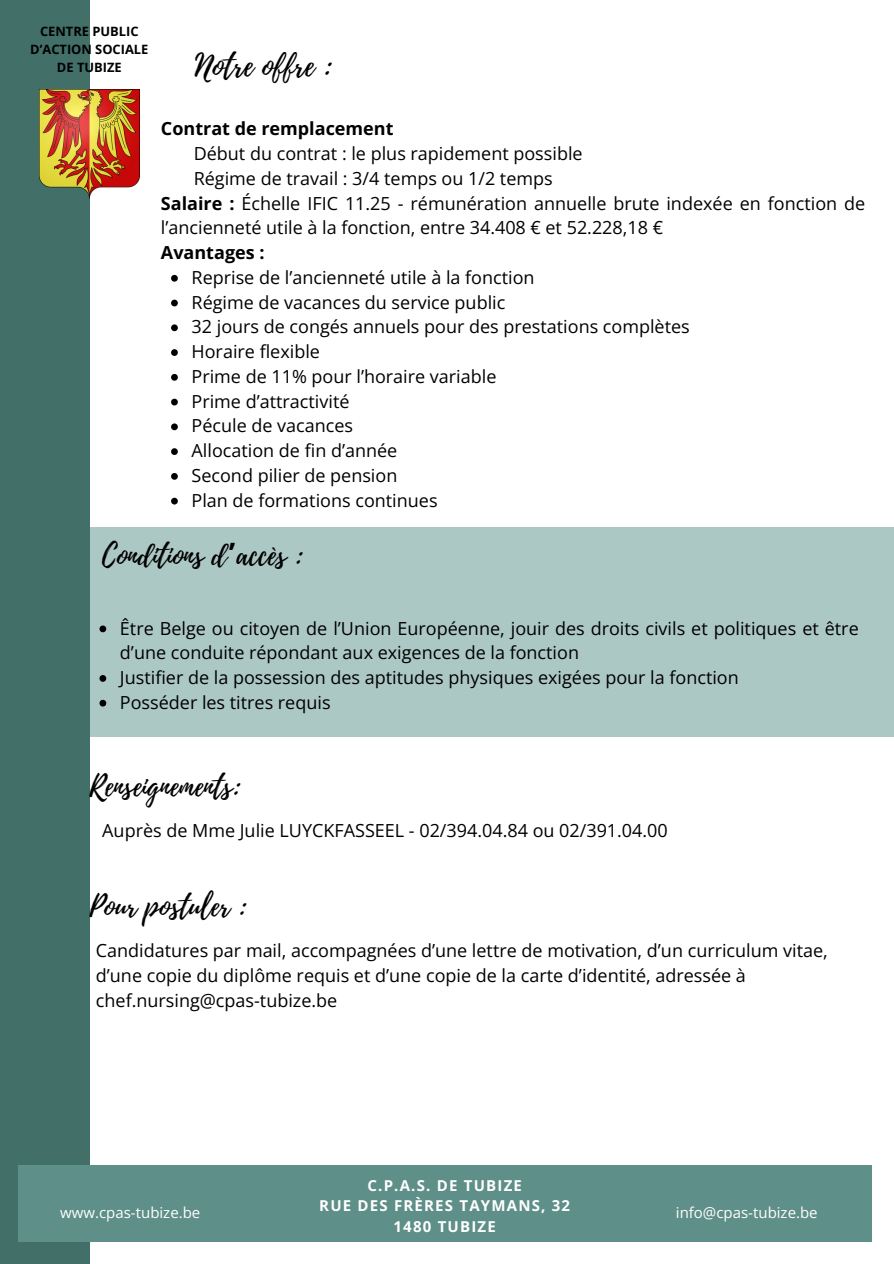
<style>
.page{position:relative;width:894px;height:1264px;background:#fff}
.page>*{position:absolute;margin:0;border:0;box-sizing:border-box;transform-origin:0 0}
.t1{font:30.45px "Playlist Script";color:#000}
.t2{font:28.95px "Playlist Script";color:#000}
.t3{font:18px/24.8px "Open Sans";color:#000}
.t4{font:700 18px "Open Sans";color:#000}
.t5{font:700 15px/20.2px "Open Sans";letter-spacing:.08em;color:#fff;text-align:center}
.t6{font:15px "Open Sans";color:#fff}
.t7{font:700 12.9px "Open Sans";color:#000}
.s1{font-weight:700}
.s2{font-family:"Noto Sans Gurmukhi";font-weight:700}
</style>
<div class="page">
<div style="left:0;top:526px;width:893px;height:210px;background:#acc8c4"></div>
<div style="left:0;top:0;width:89px;height:1263px;background:#427069"></div>
<img style="left:39px;top:89px;width:101px;height:109px">
<svg style="left:171px;top:275px;width:7px;height:7px"></svg>
<svg style="left:171px;top:300px;width:7px;height:6px"></svg>
<svg style="left:171px;top:324px;width:7px;height:7px"></svg>
<svg style="left:171px;top:349px;width:7px;height:7px"></svg>
<svg style="left:171px;top:374px;width:7px;height:7px"></svg>
<svg style="left:171px;top:399px;width:7px;height:6px"></svg>
<svg style="left:171px;top:423px;width:7px;height:7px"></svg>
<svg style="left:171px;top:448px;width:7px;height:7px"></svg>
<svg style="left:171px;top:473px;width:7px;height:7px"></svg>
<svg style="left:171px;top:498px;width:7px;height:6px"></svg>
<svg style="left:99px;top:625px;width:7px;height:7px"></svg>
<svg style="left:99px;top:675px;width:7px;height:6px"></svg>
<svg style="left:99px;top:699px;width:7px;height:7px"></svg>
<div style="left:18px;top:1165px;width:853px;height:76px;background:#5e8f88"></div>
<p class="t7" style="left:40px;top:23px;width:100px">CENTRE PUBLIC</p>
<p class="t7" style="left:30px;top:40px;width:120px">D’ACTION SOCIALE</p>
<p class="t7" style="left:57px;top:58px;width:66px">DE TUBIZE</p>
<p class="t1" style="left:195px;top:44px;width:139px">Notre offre :</p>
<p class="t4" style="left:161px;top:116px;width:234px">Contrat de remplacement</p>
<p class="t3" style="left:194px;top:141px;width:390px">Début du contrat : le plus rapidement possible</p>
<p class="t3" style="left:194px;top:165px;width:360px">Régime de travail : 3/4 temps ou 1/2 temps</p>
<p class="t3" style="left:161px;top:190px;width:705px"><span class="s1">Salaire :</span> Échelle IFIC 11.25 - rémunération annuelle brute indexée en fonction de</p>
<p class="t3" style="left:161px;top:215px;width:503px">l’ancienneté utile à la fonction, entre 34.408 € et 52.228,18 €</p>
<p class="t4" style="left:161px;top:240px;width:105px">Avantages :</p>
<p class="t3" style="left:191px;top:264px;width:344px">Reprise de l’ancienneté utile à la fonction</p>
<p class="t3" style="left:191px;top:289px;width:315px">Régime de vacances du service public</p>
<h1 class="t3" style="left:191px;top:314px;width:499px">32 jours de congés annuels pour des prestations complètes</h1>
<p class="t3" style="left:191px;top:339px;width:130px">Horaire flexible</p>
<h2 class="t3" style="left:191px;top:363px;width:306px">Prime de 11% pour l’horaire variable</h2>
<p class="t3" style="left:191px;top:388px;width:159px">Prime d’attractivité</p>
<p class="t3" style="left:191px;top:413px;width:163px">Pécule de vacances</p>
<p class="t3" style="left:191px;top:438px;width:207px">Allocation de fin d’année</p>
<p class="t3" style="left:191px;top:462px;width:207px">Second pilier de pension</p>
<p class="t3" style="left:191px;top:487px;width:247px">Plan de formations continues</p>
<p class="t2" style="left:102px;top:534px;width:203px">Conditions d<span class="s2">’</span>accès :</p>
<p class="t3" style="left:120px;top:615px;width:740px">Être Belge ou citoyen de l’Union Européenne, jouir des droits civils et politiques et être d’une conduite répondant aux exigences de la fonction</p>
<h1 class="t3" style="left:120px;top:664px;width:620px">Justifier de la possession des aptitudes physiques exigées pour la fonction</h1>
<p class="t3" style="left:120px;top:689px;width:212px">Posséder les titres requis</p>
<h2 class="t2" style="left:89px;top:765px;width:153px">Renseignements:</h2>
<h2 class="t3" style="left:102px;top:817px;width:567px">Auprès de Mme Julie LUYCKFASSEEL - 02/394.04.84 ou 02/391.04.00</h2>
<h1 class="t2" style="left:89px;top:885px;width:159px">Pour postuler :</h1>
<h3 class="t3" style="left:96px;top:937px;width:733px">Candidatures par mail, accompagnées d’une lettre de motivation, d’un curriculum vitae, d’une copie du diplôme requis et d’une copie de la carte d’identité, adressée à chef.nursing@cpas-tubize.be</h3>
<p class="t5" style="left:319px;top:1174px;width:252px">C.P.A.S. DE TUBIZE<br>RUE DES FRÈRES TAYMANS, 32<br>1480 TUBIZE</p>
<h1 class="t6" style="left:60px;top:1201px;width:141px">www.cpas-tubize.be</h1>
<h1 class="t6" style="left:675px;top:1201px;width:143px">info@cpas-tubize.be</h1>
</div>
